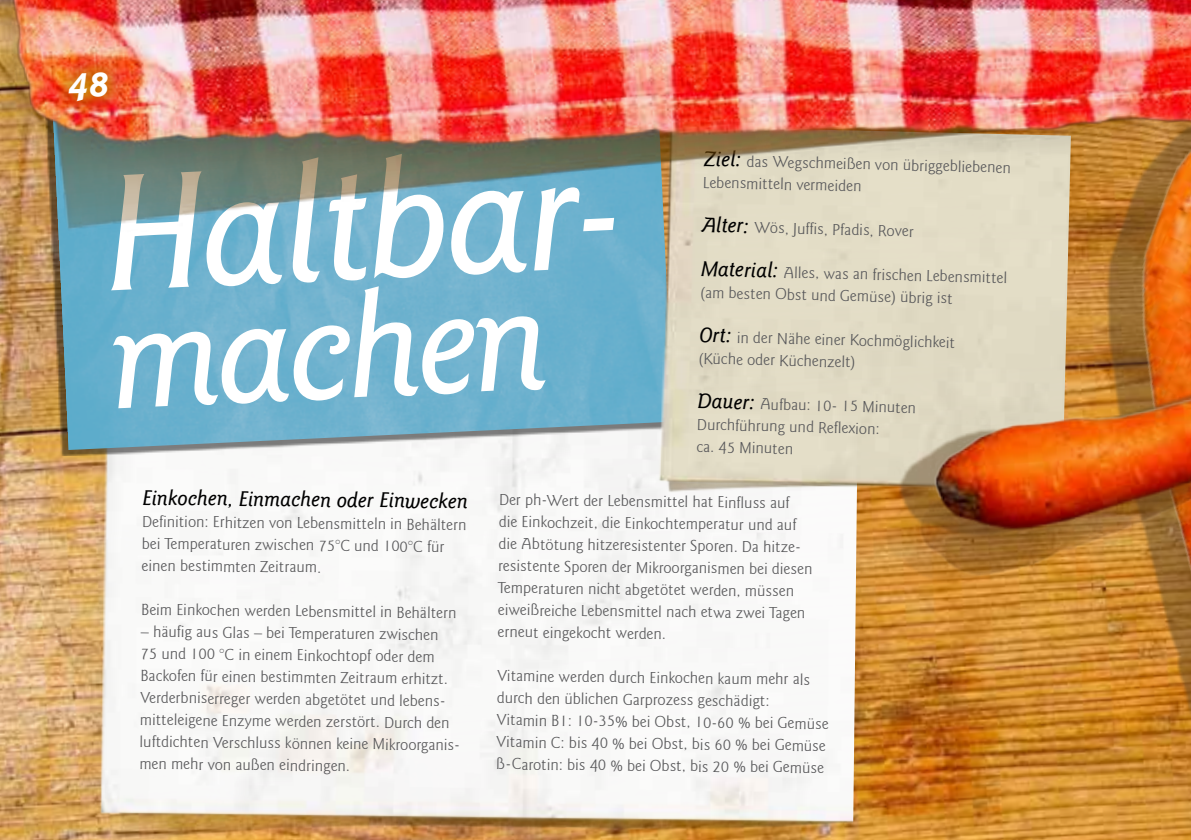
<style>
.page{position:relative;width:1191px;height:840px;background:#fff}
.page>*{position:absolute;margin:0;border:0;box-sizing:border-box;transform-origin:0 0}
.t1{font:italic 500 166px "Goudy Sans IT Cby BT";color:#fff}
.t2{font:italic 500 148px "Goudy Sans IT Cby BT";color:#fff}
.t3{font:italic 500 22px "Goudy Sans LT";color:#000}
.t4{font:300 16px/22px "Goudy Sans IT Cby BT";color:#58585a}
.s1{font-family:"Goudy Sans LT";font-weight:500;font-style:italic;font-size:22px;color:#000}
</style>
<div class="page">
<img style="left:0;top:241px;width:1191px;height:598px">
<div style="left:70px;top:375px;width:819px;height:464px;background:#000;opacity:.1"></div>
<img style="left:83px;top:456px;width:774px;height:383px">
<div style="left:46px;top:83px;width:625px;height:373px;background:#000;opacity:.5"></div>
<img style="left:53px;top:241px;width:587px;height:209px">
<img style="left:640px;top:241px;width:394px;height:267px">
<img style="left:0;top:0;width:1191px;height:241px">
<img style="left:1034px;top:24px;width:157px;height:790px">
<div style="left:882px;top:340px;width:309px;height:243px;background:#624c2a;opacity:.5"></div>
<img style="left:894px;top:329px;width:297px;height:472px">
<div style="left:51px;top:55px;width:74px;height:63px;background:#c18200;opacity:.75"></div>
<svg style="left:68px;top:72px;width:40px;height:29px"></svg>
<h1 class="t1" style="left:100px;top:133px;width:557px;rotate:-3deg">Haltbar-</h1>
<h2 class="t2" style="left:106px;top:268px;width:440px;rotate:-3deg">machen</h2>
<p class="t4" style="left:703px;top:151px;width:309px;line-height:21.2px;rotate:1deg"><span class="s1">Ziel:</span> das Wegschmeißen von übriggebliebenen<br>Lebensmitteln vermeiden</p>
<p class="t4" style="left:702px;top:216px;width:213px;rotate:1deg"><span class="s1">Alter:</span> Wös, Juffis, Pfadis, Rover</p>
<p class="t4" style="left:701px;top:261px;width:308px;rotate:1deg"><span class="s1">Material:</span> Alles, was an frischen Lebensmittel (am besten Obst und Gemüse) übrig ist</p>
<p class="t4" style="left:699px;top:326px;width:257px;rotate:1deg"><span class="s1">Ort:</span> in der Nähe einer Kochmöglichkeit (Küche oder Küchenzelt)</p>
<p class="t4" style="left:697px;top:392px;width:220px;rotate:1deg"><span class="s1">Dauer:</span> Aufbau: 10- 15 Minuten<br>Durchführung und Reflexion:<br>ca. 45 Minuten</p>
<h3 class="t3" style="left:143px;top:484px;width:327px;rotate:1deg">Einkochen, Einmachen oder Einwecken</h3>
<p class="t4" style="left:142px;top:509px;width:326px;rotate:1deg">Definition: Erhitzen von Lebensmitteln in Behältern bei Temperaturen zwischen 75°C und 100°C für einen bestimmten Zeitraum.</p>
<p class="t4" style="left:141px;top:597px;width:317px;rotate:1deg">Beim Einkochen werden Lebensmittel in Behältern</p>
<p class="t4" style="left:141px;top:619px;width:325px;rotate:1deg">– häufig aus Glas – bei Temperaturen zwischen<br>75 und 100 °C in einem Einkochtopf oder dem Backofen für einen bestimmten Zeitraum erhitzt.<br>Verderbniserreger werden abgetötet und lebens&shy;mitteleigene Enzyme werden zerstört. Durch den luftdichten Verschluss können keine Mikroorganis&shy;men mehr von außen eindringen.</p>
<p class="t4" style="left:499px;top:487px;width:316px;rotate:1deg">Der ph-Wert der Lebensmittel hat Einfluss auf<br>die Einkochzeit, die Einkochtemperatur und auf die Abtötung hitzeresistenter Sporen. Da hitze&shy;resistente Sporen der Mikroorganismen bei diesen Temperaturen nicht abgetötet werden, müssen eiweißreiche Lebensmittel nach etwa zwei Tagen erneut eingekocht werden.</p>
<p class="t4" style="left:497px;top:663px;width:334px;rotate:1deg">Vitamine werden durch Einkochen kaum mehr als durch den üblichen Garprozess geschädigt:<br>Vitamin B1: 10-35% bei Obst, 10-60 % bei Gemüse Vitamin C: bis 40 % bei Obst, bis 60 % bei Gemüse ß-Carotin: bis 40 % bei Obst, bis 20 % bei Gemüse</p>
</div>
